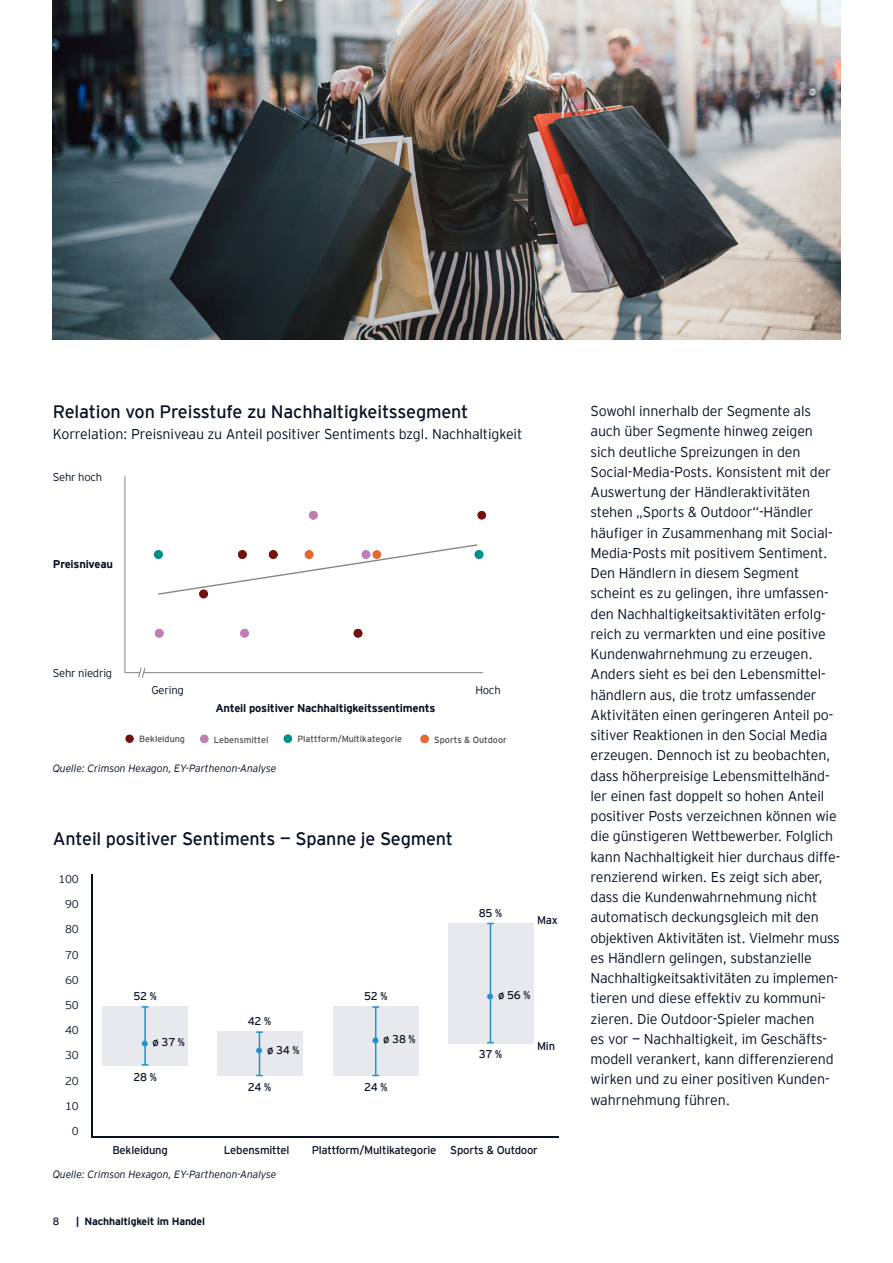
<style>
.page{position:relative;width:893px;height:1263px;background:#fff}
.page>*{position:absolute;margin:0;border:0;box-sizing:border-box;transform-origin:0 0}
.t1{font:37.5px "EY Interstate";color:#2291d0}
.t2{font:18px "EY Interstate";letter-spacing:-.01em;color:#071224}
.t3{font:300 14.25px/20.2px "EY Interstate";letter-spacing:-.01em;color:#071224}
.t4{font:11.25px "EY Interstate";letter-spacing:-.02em;color:#071224}
.t5{font:700 11.25px "EY Interstate";letter-spacing:-.02em;color:#071224}
.t6{font:300 11.25px "EY Interstate";letter-spacing:-.02em;color:#071224}
.t7{font:italic 300 10.5px "EY Interstate";letter-spacing:-.01em;color:#071224}
.t8{font:700 10.5px "EY Interstate";letter-spacing:-.02em;color:#071224}
.t9{font:10.5px "EY Interstate";color:#071224}
.t10{font:9px "EY Interstate";color:#4b4b4b}
</style>
<div class="page">
<hr style="left:892px;top:0;width:1px;height:1263px;background:#071224">
<img style="left:53px;top:0;width:787px;height:339px">
<hr style="left:125px;top:476px;width:1px;height:197px;background:#838383">
<hr style="left:125px;top:672px;width:358px;height:1px;background:#838383">
<div style="left:199px;top:590px;width:9px;height:8px;border:1px solid #741113;border-radius:50%"></div>
<div style="left:478px;top:511px;width:8px;height:8px;background:#741113;border-radius:50%"></div>
<div style="left:478px;top:511px;width:8px;height:8px;border:1px solid #741113;border-radius:50%"></div>
<div style="left:354px;top:629px;width:8px;height:8px;background:#741113;border-radius:50%"></div>
<div style="left:354px;top:629px;width:8px;height:8px;border:1px solid #741113;border-radius:50%"></div>
<div style="left:155px;top:629px;width:9px;height:8px;border:1px solid #bf7fb5;border-radius:50%"></div>
<div style="left:155px;top:629px;width:8px;height:8px;background:#bf7fb5;border-radius:50%"></div>
<div style="left:155px;top:629px;width:8px;height:8px;border:1px solid #bf7fb5;border-radius:50%"></div>
<div style="left:310px;top:511px;width:7px;height:8px;background:#bf7fb5;border-radius:50%"></div>
<div style="left:309px;top:511px;width:9px;height:8px;border:1px solid #bf7fb5;border-radius:50%"></div>
<div style="left:241px;top:629px;width:7px;height:8px;background:#bf7fb5;border-radius:50%"></div>
<div style="left:240px;top:629px;width:9px;height:8px;border:1px solid #bf7fb5;border-radius:50%"></div>
<div style="left:155px;top:551px;width:7px;height:7px;background:#008f8b;border-radius:50%"></div>
<div style="left:154px;top:550px;width:9px;height:9px;border:1px solid #008f8b;border-radius:50%"></div>
<div style="left:475px;top:551px;width:8px;height:7px;background:#008f8b;border-radius:50%"></div>
<div style="left:475px;top:550px;width:8px;height:9px;border:1px solid #008f8b;border-radius:50%"></div>
<svg style="left:157px;top:544px;width:322px;height:52px"></svg>
<svg style="left:138px;top:667px;width:8px;height:11px"></svg>
<div style="left:201px;top:735px;width:7px;height:7px;background:#bf7fb5;border-radius:50%"></div>
<div style="left:200px;top:735px;width:8px;height:8px;border:1px solid #bf7fb5;border-radius:50%"></div>
<div style="left:284px;top:735px;width:7px;height:7px;background:#008f8b;border-radius:50%"></div>
<div style="left:284px;top:735px;width:8px;height:8px;border:1px solid #008f8b;border-radius:50%"></div>
<div style="left:421px;top:735px;width:7px;height:7px;background:#e76830;border-radius:50%"></div>
<div style="left:421px;top:735px;width:8px;height:8px;border:1px solid #e76830;border-radius:50%"></div>
<div style="left:126px;top:735px;width:7px;height:7px;background:#741113;border-radius:50%"></div>
<div style="left:126px;top:735px;width:8px;height:8px;border:1px solid #741113;border-radius:50%"></div>
<hr style="left:92px;top:1136px;width:467px;height:1px;background:#071224">
<div style="left:103px;top:1006px;width:85px;height:60px;background:#e7e9ec"></div>
<hr style="left:144px;top:1007px;width:2px;height:58px;background:#2291d0">
<div style="left:217px;top:1031px;width:85px;height:45px;background:#e7e9ec"></div>
<hr style="left:259px;top:1032px;width:1px;height:43px;background:#2291d0">
<svg style="left:256px;top:1031px;width:7px;height:2px"></svg>
<div style="left:333px;top:1006px;width:85px;height:70px;background:#e7e9ec"></div>
<hr style="left:375px;top:1007px;width:1px;height:68px;background:#2291d0">
<svg style="left:372px;top:1006px;width:7px;height:2px"></svg>
<div style="left:448px;top:923px;width:85px;height:120px;background:#e7e9ec"></div>
<hr style="left:490px;top:923px;width:1px;height:120px;background:#2291d0">
<hr style="left:92px;top:874px;width:1px;height:263px;background:#071224">
<p class="t2" style="left:53px;top:399px;width:417px">Relation von Preisstufe zu Nachhaltigkeitssegment</p>
<p class="t3" style="left:53px;top:423px;width:471px">Korrelation: Preisniveau zu Anteil positiver Sentiments bzgl. Nachhaltigkeit</p>
<p class="t6" style="left:53px;top:469px;width:51px">Sehr hoch</p>
<p class="t5" style="left:53px;top:556px;width:62px">Preisniveau</p>
<p class="t6" style="left:53px;top:665px;width:61px">Sehr niedrig</p>
<p class="t6" style="left:151px;top:682px;width:34px">Gering</p>
<p class="t6" style="left:475px;top:682px;width:27px">Hoch</p>
<p class="t5" style="left:215px;top:700px;width:222px">Anteil positiver Nachhaltigkeitssentiments</p>
<p class="t10" style="left:139px;top:733px;width:47px">Bekleidung</p>
<p class="t10" style="left:214px;top:733px;width:56px">Lebensmittel</p>
<p class="t10" style="left:297px;top:733px;width:106px">Plattform/Multikategorie</p>
<p class="t10" style="left:434px;top:733px;width:74px">Sports &amp; Outdoor</p>
<p class="t7" style="left:53px;top:760px;width:225px">Quelle: Crimson Hexagon, EY-Parthenon-Analyse</p>
<p class="t2" style="left:53px;top:826px;width:402px">Anteil positiver Sentiments — Spanne je Segment</p>
<p class="t6" style="left:58px;top:871px;width:22px">100</p>
<p class="t6" style="left:65px;top:896px;width:15px">90</p>
<p class="t6" style="left:65px;top:921px;width:15px">80</p>
<p class="t6" style="left:65px;top:947px;width:15px">70</p>
<p class="t6" style="left:65px;top:972px;width:15px">60</p>
<p class="t6" style="left:65px;top:997px;width:15px">50</p>
<p class="t6" style="left:65px;top:1022px;width:15px">40</p>
<p class="t6" style="left:65px;top:1047px;width:15px">30</p>
<p class="t6" style="left:65px;top:1073px;width:15px">20</p>
<p class="t6" style="left:65px;top:1098px;width:15px">10</p>
<p class="t6" style="left:72px;top:1123px;width:8px">0</p>
<p class="t4" style="left:133px;top:988px;width:25px">52 %</p>
<p class="t4" style="left:153px;top:1034px;width:34px">ø 37 %</p>
<h1 class="t1" style="left:140px;top:1017px;width:11px">·</h1>
<p class="t4" style="left:133px;top:1069px;width:25px">28 %</p>
<p class="t4" style="left:248px;top:1013px;width:25px">42 %</p>
<h1 class="t1" style="left:255px;top:1024px;width:11px">·</h1>
<p class="t4" style="left:248px;top:1079px;width:25px">24 %</p>
<p class="t4" style="left:267px;top:1042px;width:34px">ø 34 %</p>
<p class="t4" style="left:364px;top:988px;width:25px">52 %</p>
<h1 class="t1" style="left:371px;top:1014px;width:11px">·</h1>
<p class="t4" style="left:364px;top:1079px;width:25px">24 %</p>
<p class="t4" style="left:383px;top:1031px;width:34px">ø 38 %</p>
<p class="t4" style="left:479px;top:904px;width:25px">85 %</p>
<p class="t4" style="left:537px;top:912px;width:22px">Max</p>
<p class="t4" style="left:498px;top:987px;width:34px">ø 56 %</p>
<h1 class="t1" style="left:486px;top:970px;width:11px">·</h1>
<p class="t4" style="left:479px;top:1046px;width:25px">37 %</p>
<p class="t4" style="left:537px;top:1038px;width:20px">Min</p>
<p class="t4" style="left:112px;top:1142px;width:57px">Bekleidung</p>
<p class="t4" style="left:224px;top:1142px;width:67px">Lebensmittel</p>
<p class="t4" style="left:312px;top:1142px;width:228px">Plattform/Multikategorie Sports &amp; Outdoor</p>
<p class="t7" style="left:53px;top:1167px;width:225px">Quelle: Crimson Hexagon, EY-Parthenon-Analyse</p>
<p class="t9" style="left:53px;top:1213px;width:8px">8</p>
<p class="t8" style="left:76px;top:1213px;width:130px">| Nachhaltigkeit im Handel</p>
<p class="t3" style="left:590px;top:400px;width:251px">Sowohl innerhalb der Segmente als auch über Segmente hinweg zeigen sich deutliche Spreizungen in den Social-Media-Posts. Konsistent mit der Auswertung der Händleraktivitäten stehen „Sports &amp; Outdoor“-Händler häufiger in Zusammenhang mit Social-Media-Posts mit positivem Sentiment.<br>Den Händlern in diesem Segment scheint es zu gelingen, ihre umfassen&shy;den Nachhaltigkeitsaktivitäten erfolg&shy;reich zu vermarkten und eine positive Kundenwahrnehmung zu erzeugen.<br>Anders sieht es bei den Lebensmittel&shy;händlern aus, die trotz umfassender Aktivitäten einen geringeren Anteil po&shy;sitiver Reaktionen in den Social Media erzeugen. Dennoch ist zu beobachten, dass höherpreisige Lebensmittelhänd&shy;ler einen fast doppelt so hohen Anteil positiver Posts verzeichnen können wie die günstigeren Wettbewerber. Folglich kann Nachhaltigkeit hier durchaus diffe&shy;renzierend wirken. Es zeigt sich aber, dass die Kundenwahrnehmung nicht automatisch deckungsgleich mit den objektiven Aktivitäten ist. Vielmehr muss es Händlern gelingen, substanzielle Nachhaltigkeitsaktivitäten zu implemen&shy;tieren und diese effektiv zu kommuni&shy;zieren. Die Outdoor-Spieler machen<br>es vor — Nachhaltigkeit, im Geschäfts&shy;modell verankert, kann differenzierend wirken und zu einer positiven Kunden&shy;wahrnehmung führen.</p>
</div>
